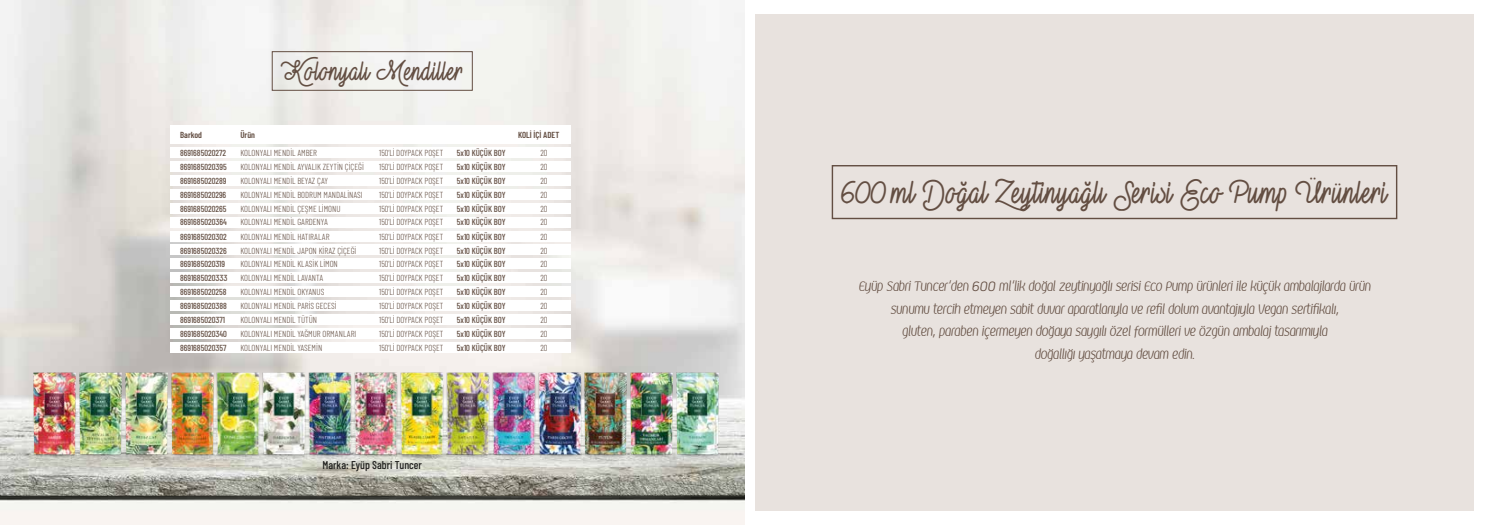
<style>
.page{position:relative;width:1489px;height:525px;background:#fff}
.page>*{position:absolute;margin:0;border:0;box-sizing:border-box;transform-origin:0 0}
.t1{font:31.25px "Vampire Kiss Demo";letter-spacing:.02em;color:#634e42}
.t2{font:26.25px "Vampire Kiss Demo";letter-spacing:.02em;color:#634e42}
.t3{font:italic 300 12.5px/22.5px "Kandira PERSONAL";color:#634e42;text-align:center}
.t4{font:500 11.25px "Ashley";color:#1d1d1b}
.t5{font:300 8.75px "Ashley";color:#634e42}
.t6{font:500 8.75px "Ashley";color:#634e42}
.t7{font:600 8.75px "Ashley";color:#634e42}
.s1{font-family:"Kiro";font-size:15px}
</style>
<div class="page">
<div style="left:755px;top:14px;width:718px;height:496px;background:#e8e2de"></div>
<div style="left:831px;top:165px;width:566px;height:54px;border:1px solid #634e42"></div>
<img style="left:0;top:0;width:744px;height:524px">
<div style="left:272px;top:51px;width:200px;height:40px;border:1px solid #634e42"></div>
<div style="left:170px;top:125px;width:401px;height:19px;background:#fff"></div>
<div style="left:170px;top:147px;width:401px;height:11px;background:#fff"></div>
<div style="left:170px;top:161px;width:401px;height:10px;background:#fff"></div>
<div style="left:170px;top:175px;width:401px;height:10px;background:#fff"></div>
<div style="left:170px;top:188px;width:401px;height:11px;background:#fff"></div>
<div style="left:170px;top:202px;width:401px;height:11px;background:#fff"></div>
<div style="left:170px;top:216px;width:401px;height:11px;background:#fff"></div>
<div style="left:170px;top:230px;width:401px;height:11px;background:#fff"></div>
<div style="left:170px;top:244px;width:401px;height:11px;background:#fff"></div>
<div style="left:170px;top:258px;width:401px;height:11px;background:#fff"></div>
<div style="left:170px;top:272px;width:401px;height:11px;background:#fff"></div>
<div style="left:170px;top:286px;width:401px;height:11px;background:#fff"></div>
<div style="left:170px;top:300px;width:401px;height:11px;background:#fff"></div>
<div style="left:170px;top:314px;width:401px;height:11px;background:#fff"></div>
<div style="left:170px;top:328px;width:401px;height:11px;background:#fff"></div>
<div style="left:170px;top:342px;width:401px;height:11px;background:#fff"></div>
<img style="left:380px;top:364px;width:38px;height:99px">
<img style="left:196px;top:364px;width:38px;height:99px">
<img style="left:701px;top:364px;width:44px;height:99px">
<img style="left:5px;top:364px;width:46px;height:99px">
<img style="left:150px;top:364px;width:46px;height:99px">
<img style="left:334px;top:364px;width:46px;height:99px">
<img style="left:418px;top:364px;width:92px;height:99px">
<img style="left:234px;top:364px;width:100px;height:99px">
<img style="left:510px;top:364px;width:92px;height:99px">
<img style="left:51px;top:364px;width:99px;height:99px">
<img style="left:602px;top:364px;width:99px;height:99px">
<h2 class="t2" style="left:281px;top:55px;width:184px">Kolonyalı Mendiller</h2>
<p class="t7" style="left:180px;top:130px;width:23px">Barkod</p>
<p class="t7" style="left:240px;top:130px;width:16px">Ürün</p>
<p class="t7" style="left:518px;top:130px;width:43px">KOLİ İÇİ ADET</p>
<p class="t6" style="left:180px;top:147px;width:47px">8691685020272</p>
<p class="t5" style="left:240px;top:147px;width:78px">KOLONYALI MENDİL AMBER</p>
<p class="t5" style="left:379px;top:147px;width:66px">150’Lİ DOYPACK POŞET</p>
<p class="t6" style="left:457px;top:147px;width:50px">5x10 KÜÇÜK BOY</p>
<p class="t5" style="left:540px;top:147px;width:8px">20</p>
<p class="t6" style="left:180px;top:161px;width:48px">8691685020395</p>
<p class="t5" style="left:240px;top:161px;width:125px">KOLONYALI MENDİL AYVALIK ZEYTİN ÇİÇEĞİ</p>
<p class="t5" style="left:379px;top:161px;width:66px">150’Lİ DOYPACK POŞET</p>
<p class="t6" style="left:457px;top:161px;width:50px">5x10 KÜÇÜK BOY</p>
<p class="t5" style="left:540px;top:161px;width:8px">20</p>
<p class="t6" style="left:180px;top:175px;width:48px">8691685020289</p>
<p class="t5" style="left:240px;top:175px;width:89px">KOLONYALI MENDİL BEYAZ ÇAY</p>
<p class="t5" style="left:379px;top:175px;width:66px">150’Lİ DOYPACK POŞET</p>
<p class="t6" style="left:457px;top:175px;width:50px">5x10 KÜÇÜK BOY</p>
<p class="t5" style="left:540px;top:175px;width:8px">20</p>
<p class="t6" style="left:180px;top:189px;width:48px">8691685020296</p>
<p class="t5" style="left:240px;top:189px;width:124px">KOLONYALI MENDİL BODRUM MANDALİNASI</p>
<p class="t5" style="left:379px;top:189px;width:66px">150’Lİ DOYPACK POŞET</p>
<p class="t6" style="left:457px;top:189px;width:50px">5x10 KÜÇÜK BOY</p>
<p class="t5" style="left:540px;top:189px;width:8px">20</p>
<p class="t6" style="left:180px;top:203px;width:48px">8691685020265</p>
<p class="t5" style="left:240px;top:203px;width:102px">KOLONYALI MENDİL ÇEŞME LİMONU</p>
<p class="t5" style="left:379px;top:203px;width:66px">150’Lİ DOYPACK POŞET</p>
<p class="t6" style="left:457px;top:203px;width:50px">5x10 KÜÇÜK BOY</p>
<p class="t5" style="left:540px;top:203px;width:8px">20</p>
<p class="t6" style="left:180px;top:217px;width:48px">8691685020364</p>
<p class="t5" style="left:240px;top:217px;width:89px">KOLONYALI MENDİL GARDENYA</p>
<p class="t5" style="left:379px;top:217px;width:66px">150’Lİ DOYPACK POŞET</p>
<p class="t6" style="left:457px;top:217px;width:50px">5x10 KÜÇÜK BOY</p>
<p class="t5" style="left:540px;top:217px;width:8px">20</p>
<p class="t6" style="left:180px;top:231px;width:48px">8691685020302</p>
<p class="t5" style="left:240px;top:231px;width:91px">KOLONYALI MENDİL HATIRALAR</p>
<p class="t5" style="left:379px;top:231px;width:66px">150’Lİ DOYPACK POŞET</p>
<p class="t6" style="left:457px;top:231px;width:50px">5x10 KÜÇÜK BOY</p>
<p class="t5" style="left:540px;top:231px;width:8px">20</p>
<p class="t6" style="left:180px;top:245px;width:48px">8691685020326</p>
<p class="t5" style="left:240px;top:245px;width:117px">KOLONYALI MENDİL JAPON KİRAZ ÇİÇEĞİ</p>
<p class="t5" style="left:379px;top:245px;width:66px">150’Lİ DOYPACK POŞET</p>
<p class="t6" style="left:457px;top:245px;width:50px">5x10 KÜÇÜK BOY</p>
<p class="t5" style="left:540px;top:245px;width:8px">20</p>
<p class="t6" style="left:180px;top:258px;width:46px">8691685020319</p>
<p class="t5" style="left:240px;top:258px;width:99px">KOLONYALI MENDİL KLASİK LİMON</p>
<p class="t5" style="left:379px;top:258px;width:66px">150’Lİ DOYPACK POŞET</p>
<p class="t6" style="left:457px;top:258px;width:50px">5x10 KÜÇÜK BOY</p>
<p class="t5" style="left:540px;top:258px;width:8px">20</p>
<p class="t6" style="left:180px;top:272px;width:49px">8691685020333</p>
<p class="t5" style="left:240px;top:272px;width:84px">KOLONYALI MENDİL LAVANTA</p>
<p class="t5" style="left:379px;top:272px;width:66px">150’Lİ DOYPACK POŞET</p>
<p class="t6" style="left:457px;top:272px;width:50px">5x10 KÜÇÜK BOY</p>
<p class="t5" style="left:540px;top:272px;width:8px">20</p>
<p class="t6" style="left:180px;top:286px;width:48px">8691685020258</p>
<p class="t5" style="left:240px;top:286px;width:85px">KOLONYALI MENDİL OKYANUS</p>
<p class="t5" style="left:379px;top:286px;width:66px">150’Lİ DOYPACK POŞET</p>
<p class="t6" style="left:457px;top:286px;width:50px">5x10 KÜÇÜK BOY</p>
<p class="t5" style="left:540px;top:286px;width:8px">20</p>
<p class="t6" style="left:180px;top:300px;width:48px">8691685020388</p>
<p class="t5" style="left:240px;top:300px;width:98px">KOLONYALI MENDİL PARİS GECESİ</p>
<p class="t5" style="left:379px;top:300px;width:66px">150’Lİ DOYPACK POŞET</p>
<p class="t6" style="left:457px;top:300px;width:50px">5x10 KÜÇÜK BOY</p>
<p class="t5" style="left:540px;top:300px;width:8px">20</p>
<p class="t6" style="left:180px;top:314px;width:46px">8691685020371</p>
<p class="t5" style="left:240px;top:314px;width:78px">KOLONYALI MENDİL TÜTÜN</p>
<p class="t5" style="left:379px;top:314px;width:66px">150’Lİ DOYPACK POŞET</p>
<p class="t6" style="left:457px;top:314px;width:50px">5x10 KÜÇÜK BOY</p>
<p class="t5" style="left:540px;top:314px;width:8px">20</p>
<p class="t6" style="left:180px;top:328px;width:48px">8691685020340</p>
<p class="t5" style="left:240px;top:328px;width:117px">KOLONYALI MENDİL YAĞMUR ORMANLARI</p>
<p class="t5" style="left:379px;top:328px;width:66px">150’Lİ DOYPACK POŞET</p>
<p class="t6" style="left:457px;top:328px;width:50px">5x10 KÜÇÜK BOY</p>
<p class="t5" style="left:540px;top:328px;width:8px">20</p>
<p class="t6" style="left:180px;top:342px;width:48px">8691685020357</p>
<p class="t5" style="left:240px;top:342px;width:83px">KOLONYALI MENDİL YASEMİN</p>
<p class="t5" style="left:379px;top:342px;width:66px">150’Lİ DOYPACK POŞET</p>
<p class="t6" style="left:457px;top:342px;width:50px">5x10 KÜÇÜK BOY</p>
<p class="t5" style="left:540px;top:342px;width:8px">20</p>
<p class="t4" style="left:322px;top:458px;width:101px">Marka: Eyüp Sabri Tuncer</p>
<h1 class="t1" style="left:840px;top:173px;width:548px">600ml Doğal Zeytinyağlı Serisi Eco Pump Ürünleri</h1>
<p class="t3" style="left:858px;top:275px;width:513px">Eyüp Sabri Tuncer’den <span class="s1">600</span> ml’lik doğal zeytinyağlı serisi Eco Pump ürünleri ile küçük ambalajlarda ürün sunumu tercih etmeyen sabit duvar aparatlarıyla ve refil dolum avantajıyla Vegan sertifikalı,<br>gluten, paraben içermeyen doğaya saygılı özel formülleri ve özgün ambalaj tasarımıyla<br>doğallığı yaşatmaya devam edin.</p>
</div>
